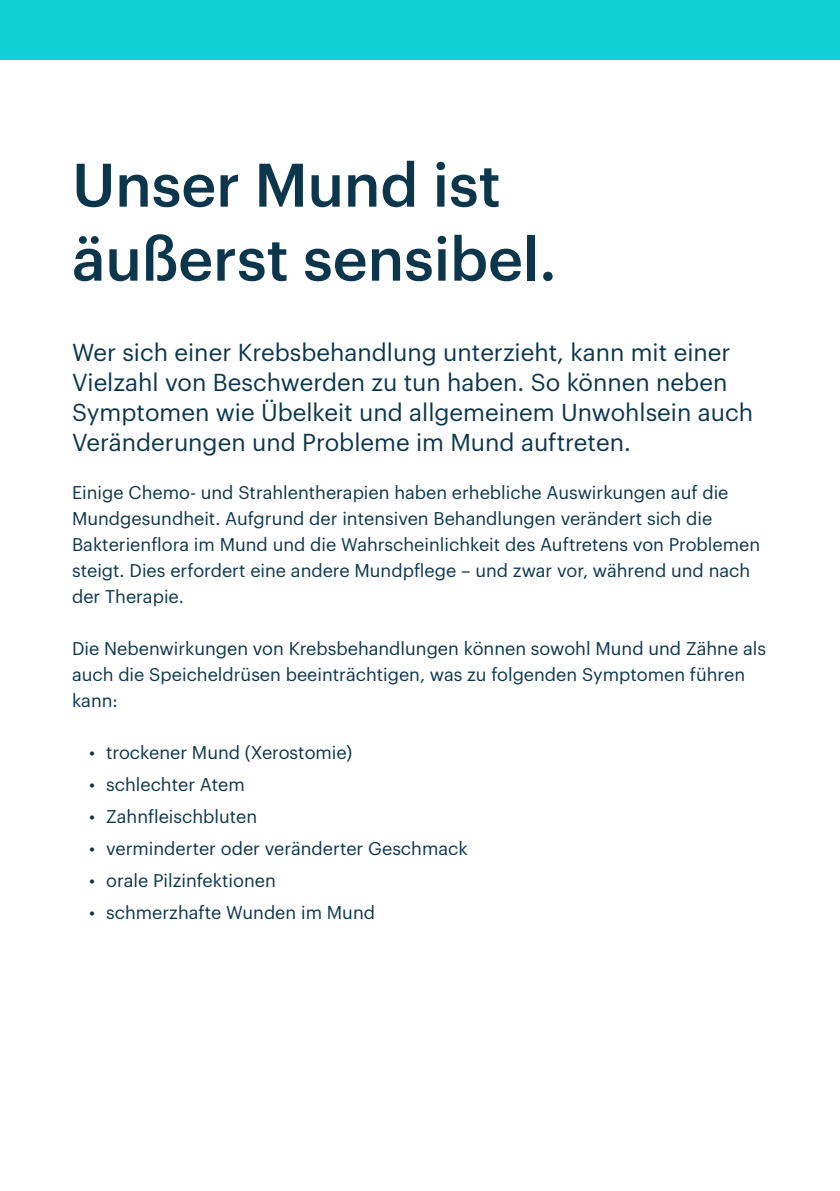
<style>
.page{position:relative;width:840px;height:1191px;background:#fff}
.page>*{position:absolute;margin:0;border:0;box-sizing:border-box;transform-origin:0 0}
.t1{font:500 60px/74px "Graphik";color:#0c364c}
.t2{font:24px/30px "Graphik";color:#0c364c}
.t3{font:18px/26px "Graphik";color:#0c364c}
</style>
<div class="page">
<div style="left:0;top:0;width:839px;height:60px;background:#11d0d3"></div>
<h1 class="t1" style="left:72px;top:143px;width:485px">Unser Mund ist äußerst sensibel.</h1>
<h2 class="t2" style="left:72px;top:335px;width:682px">Wer sich einer Krebsbehandlung unterzieht, kann mit einer Vielzahl von Beschwerden zu tun haben. So können neben Symptomen wie Übelkeit und allgemeinem Unwohlsein auch Veränderungen und Probleme im Mund auftreten.</h2>
<p class="t3" style="left:72px;top:477px;width:689px">Einige Chemo- und Strahlentherapien haben erhebliche Auswirkungen auf die Mundgesundheit. Aufgrund der intensiven Behandlungen verändert sich die Bakterienflora im Mund und die Wahrscheinlichkeit des Auftretens von Problemen steigt. Dies erfordert eine andere Mundpflege – und zwar vor, während und nach der Therapie.</p>
<p class="t3" style="left:72px;top:633px;width:695px">Die Nebenwirkungen von Krebsbehandlungen können sowohl Mund und Zähne als auch die Speicheldrüsen beeinträchtigen, was zu folgenden Symptomen führen kann:</p>
<p class="t3" style="left:89px;top:737px;width:265px">• trockener Mund (Xerostomie)</p>
<p class="t3" style="left:89px;top:769px;width:157px">• schlechter Atem</p>
<p class="t3" style="left:89px;top:801px;width:169px">• Zahnfleischbluten</p>
<p class="t3" style="left:89px;top:833px;width:380px">• verminderter oder veränderter Geschmack</p>
<p class="t3" style="left:89px;top:865px;width:188px">• orale Pilzinfektionen</p>
<p class="t3" style="left:89px;top:897px;width:287px">• schmerzhafte Wunden im Mund</p>
</div>
